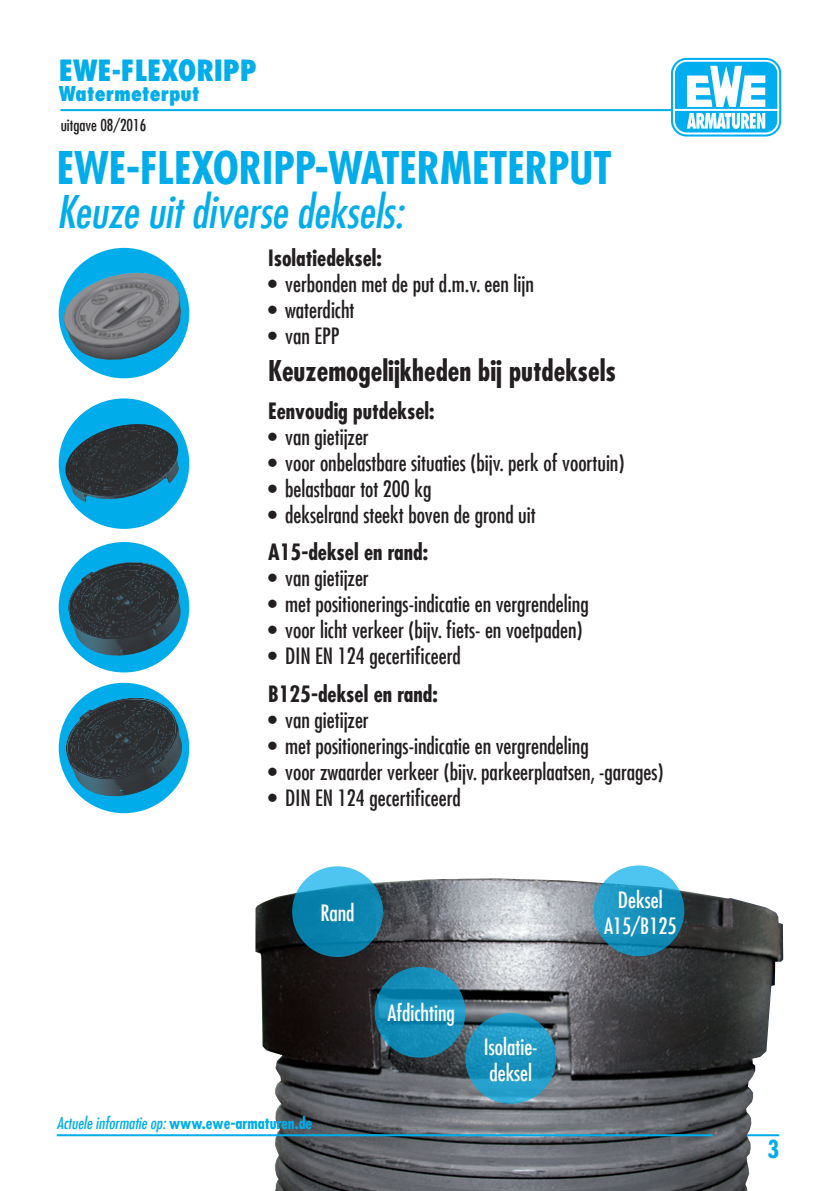
<style>
.page{position:relative;width:840px;height:1191px;background:#fff}
.page>*{position:absolute;margin:0;border:0;box-sizing:border-box;transform-origin:0 0}
.t1{font:700 condensed 44px "Futura Com";color:#00adea}
.t2{font:italic 500 condensed 44px "Futura Com";color:#00adea}
.t3{font:800 condensed 28.6px "Futura Com";color:#00adea}
.t4{font:700 condensed 28px "Futura Com";color:#231f20}
.t5{font:700 condensed 24.2px "Futura Com";color:#00adea}
.t6{font:500 condensed 22px "Futura Com";color:#231f20}
.t7{font:700 condensed 22px "Futura Com";color:#231f20}
.t8{font:500 condensed 22px/26px "Futura Com";color:#fff;text-align:center}
.t9{font:800 condensed 20px "Futura Com";color:#00adea}
.t10{font:italic 500 condensed 16px "Futura Com";color:#00adea}
.t11{font:500 condensed 16px "Futura Com";color:#231f20}
.s1{font-weight:700;font-style:normal}
</style>
<div class="page">
<hr style="left:60px;top:109px;width:611px;height:2px;background:#00adea">
<svg style="left:670px;top:58px;width:110px;height:78px"></svg>
<svg style="left:672px;top:60px;width:106px;height:74px"></svg>
<svg style="left:674px;top:62px;width:102px;height:70px"></svg>
<img style="left:255px;top:878px;width:527px;height:313px">
<svg style="left:375px;top:968px;width:89px;height:88px;background:#138cb8"></svg>
<div style="left:374px;top:967px;width:91px;height:90px;border:2px solid #00adea;border-radius:50%"></div>
<svg style="left:293px;top:867px;width:89px;height:89px;background:#158db8"></svg>
<div style="left:292px;top:866px;width:91px;height:91px;border:2px solid #00adea;border-radius:50%"></div>
<svg style="left:594px;top:866px;width:89px;height:89px;background:#2099c5"></svg>
<div style="left:593px;top:865px;width:91px;height:91px;border:2px solid #00adea;border-radius:50%"></div>
<svg style="left:466px;top:1014px;width:89px;height:88px;background:#1d97c3"></svg>
<div style="left:465px;top:1013px;width:91px;height:90px;border:2px solid #00adea;border-radius:50%"></div>
<svg style="left:60px;top:249px;width:128px;height:128px;background:#4a8ca5"></svg>
<img style="left:97px;top:273px;width:39px;height:8px">
<svg style="left:60px;top:399px;width:128px;height:129px;background:#176f8e"></svg>
<img style="left:93px;top:424px;width:44px;height:11px">
<svg style="left:60px;top:543px;width:128px;height:128px;background:#20627b"></svg>
<img style="left:89px;top:562px;width:53px;height:11px">
<svg style="left:60px;top:684px;width:128px;height:128px;background:#235d73"></svg>
<img style="left:90px;top:698px;width:43px;height:12px">
<hr style="left:57px;top:1134px;width:655px;height:2px;background:#00adea">
<hr style="left:746px;top:1134px;width:32px;height:2px;background:#00adea">
<h2 class="t3" style="left:59px;top:53px;width:199px">EWE-FLEXORIPP</h2>
<p class="t9" style="left:59px;top:81px;width:142px">Watermeterput</p>
<p class="t11" style="left:61px;top:114px;width:87px">uitgave 08/2016</p>
<h1 class="t1" style="left:57px;top:138px;width:556px">EWE-FLEXORIPP-WATERMETERPUT</h1>
<h1 class="t2" style="left:57px;top:181px;width:348px">Keuze uit diverse deksels:</h1>
<p class="t7" style="left:268px;top:243px;width:115px">Isolatiedeksel:</p>
<p class="t6" style="left:268px;top:269px;width:267px">• verbonden met de put d.m.v. een lijn</p>
<p class="t6" style="left:268px;top:295px;width:88px">• waterdicht</p>
<p class="t6" style="left:268px;top:321px;width:72px">• van EPP</p>
<p class="t4" style="left:268px;top:352px;width:349px">Keuzemogelijkheden bij putdeksels</p>
<p class="t7" style="left:268px;top:396px;width:168px">Eenvoudig putdeksel:</p>
<p class="t6" style="left:268px;top:421px;width:102px">• van gietijzer</p>
<p class="t6" style="left:268px;top:447px;width:358px">• voor onbelastbare situaties (bijv. perk of voortuin)</p>
<p class="t6" style="left:268px;top:473px;width:165px">• belastbaar tot 200 kg</p>
<p class="t6" style="left:268px;top:499px;width:269px">• dekselrand steekt boven de grond uit</p>
<p class="t7" style="left:268px;top:537px;width:161px">A15-deksel en rand:</p>
<p class="t6" style="left:268px;top:563px;width:102px">• van gietijzer</p>
<p class="t6" style="left:268px;top:589px;width:322px">• met positionerings-indicatie en vergrendeling</p>
<p class="t6" style="left:268px;top:615px;width:316px">• voor licht verkeer (bijv. fiets- en voetpaden)</p>
<p class="t6" style="left:268px;top:641px;width:194px">• DIN EN 124 gecertificeerd</p>
<p class="t7" style="left:268px;top:678px;width:171px">B125-deksel en rand:</p>
<p class="t6" style="left:268px;top:704px;width:102px">• van gietijzer</p>
<p class="t6" style="left:268px;top:730px;width:322px">• met positionerings-indicatie en vergrendeling</p>
<p class="t6" style="left:268px;top:756px;width:397px">• voor zwaarder verkeer (bijv. parkeerplaatsen, -garages)</p>
<p class="t6" style="left:268px;top:782px;width:194px">• DIN EN 124 gecertificeerd</p>
<p class="t8" style="left:320px;top:899px;width:36px">Rand</p>
<p class="t10" style="left:57px;top:1111px;width:257px">Actuele informatie op: <span class="s1">www.ewe-armaturen.de</span></p>
<p class="t8" style="left:387px;top:999px;width:69px">Afdichting</p>
<p class="t8" style="left:483px;top:1033px;width:55px;text-align:left">Isolatie&shy;deksel</p>
<p class="t8" style="left:603px;top:886px;width:74px">Deksel<br>A15/B125</p>
<p class="t5" style="left:767px;top:1132px;width:13px">3</p>
</div>
